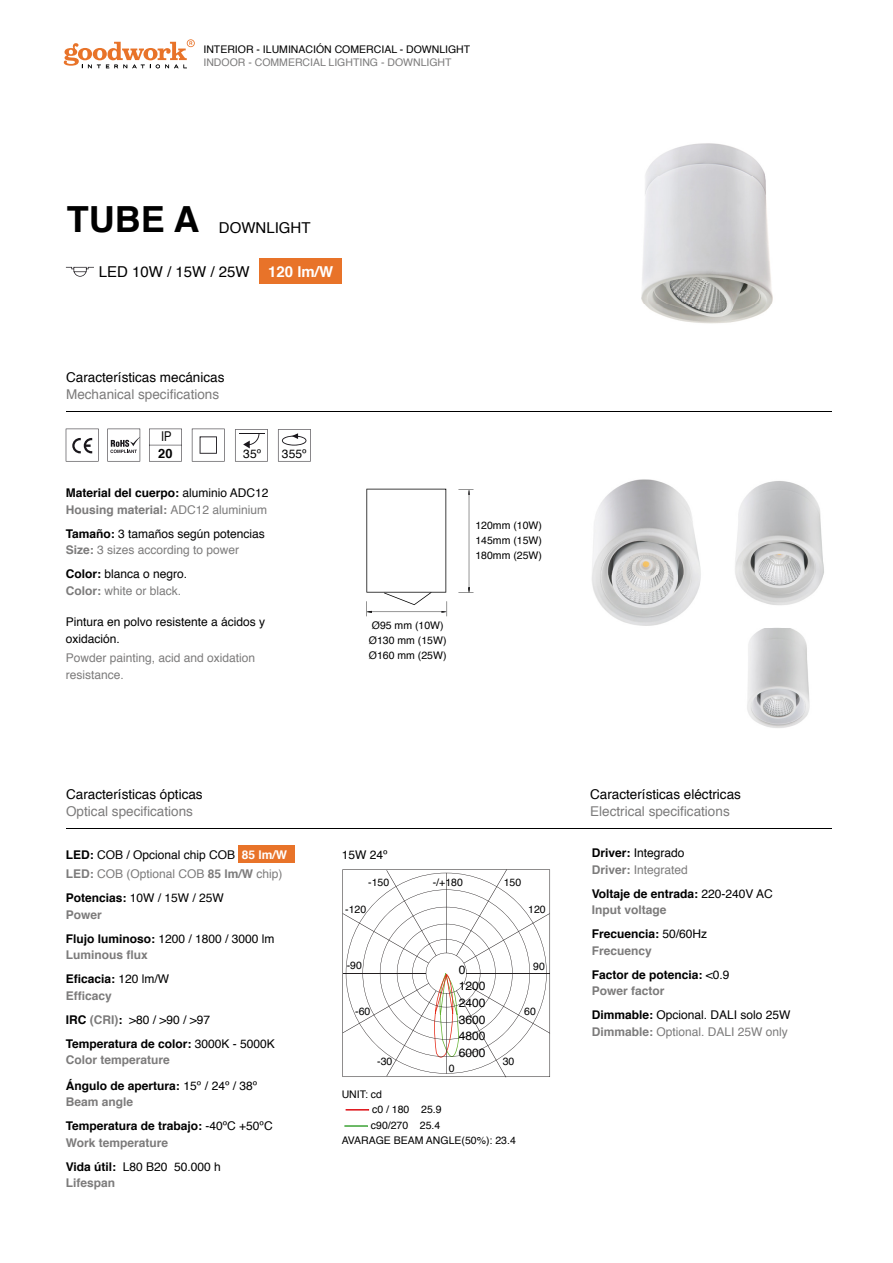
<style>
.page{position:relative;width:893px;height:1263px;background:#fff}
.page>*{position:absolute;margin:0;border:0;box-sizing:border-box;transform-origin:0 0}
.t1{font:700 36px "Helvetica";color:#000}
.t2{font:15px "Helvetica";color:#000}
.t3{font:13.5px "Helvetica";color:#000}
.t4{font:13.5px "Helvetica";color:#7c7b7b}
.t5{font:13.5px "Arial Narrow";color:#000}
.t6{font:700 12.75px "Helvetica";color:#000}
.t7{font:700 12px/16.5px "Helvetica";color:#000}
.t8{font:12px/16.5px "Helvetica";color:#000}
.t9{font:12px/16.5px "Helvetica";color:#7c7b7b}
.t10{font:700 12px/24px "Helvetica";color:#7c7b7b}
.t11{font:10.5px/15px "Helvetica";color:#000}
.t12{font:10.5px "Helvetica";color:#7c7b7b}
.s1{font-weight:700;color:#fff}
.s2{font-weight:400}
.s3{color:#7c7b7b}
.s4{font-weight:400;color:#7c7b7b}
.s5{font-weight:700}
.s6{font-weight:700;color:#7c7b7b}
.s7{font-weight:700;color:#000}
.s8{color:#000}
.s9{font-weight:400;color:#000}
</style>
<div class="page">
<svg style="left:64px;top:39px;width:131px;height:29px"></svg>
<div style="left:238px;top:845px;width:57px;height:18px;background:#e87329"></div>
<svg style="left:192px;top:429px;width:33px;height:32px"></svg>
<svg style="left:107px;top:429px;width:33px;height:32px"></svg>
<svg style="left:66px;top:429px;width:33px;height:32px"></svg>
<svg style="left:149px;top:429px;width:33px;height:32px"></svg>
<hr style="left:66px;top:828px;width:765px;height:1px;background:#000">
<hr style="left:66px;top:411px;width:765px;height:1px;background:#000">
<img style="left:641px;top:143px;width:132px;height:181px">
<svg style="left:342px;top:869px;width:208px;height:208px"></svg>
<svg style="left:346px;top:1109px;width:23px;height:1px"></svg>
<svg style="left:344px;top:1125px;width:24px;height:2px"></svg>
<svg style="left:278px;top:429px;width:33px;height:32px"></svg>
<svg style="left:235px;top:429px;width:33px;height:32px"></svg>
<svg style="left:458px;top:489px;width:16px;height:104px"></svg>
<svg style="left:366px;top:489px;width:82px;height:127px"></svg>
<div style="left:259px;top:259px;width:82px;height:25px;background:#e87329"></div>
<svg style="left:66px;top:267px;width:28px;height:10px"></svg>
<img style="left:592px;top:479px;width:232px;height:249px">
<p class="t11" style="left:203px;top:42px;width:268px">INTERIOR - ILUMINACIÓN COMERCIAL - DOWNLIGHT</p>
<p class="t12" style="left:203px;top:54px;width:250px">INDOOR - COMMERCIAL LIGHTING - DOWNLIGHT</p>
<h1 class="t1" style="left:67px;top:191px;width:134px">TUBE A</h1>
<p class="t2" style="left:219px;top:216px;width:93px">DOWNLIGHT</p>
<p class="t2" style="left:99px;top:260px;width:236px">LED 10W / 15W / 25W <span class="s1">120 lm/W</span></p>
<p class="t3" style="left:66px;top:367px;width:160px">Características mecánicas</p>
<p class="t4" style="left:66px;top:384px;width:155px">Mechanical specifications</p>
<p class="t5" style="left:161px;top:426px;width:12px">IP</p>
<p class="t6" style="left:158px;top:443px;width:16px">20</p>
<p class="t8" style="left:243px;top:446px;width:19px">35º</p>
<p class="t8" style="left:282px;top:446px;width:26px">355º</p>
<p class="t7" style="left:66px;top:485px;width:204px">Material del cuerpo: <span class="s2">aluminio ADC12<br></span><span class="s3">Housing material:</span> <span class="s4">ADC12 aluminium</span></p>
<p class="t8" style="left:66px;top:526px;width:201px"><span class="s5">Tamaño:</span> 3 tamaños según potencias<br><span class="s6">Size:</span> <span class="s3">3 sizes according to power</span></p>
<p class="t8" style="left:66px;top:566px;width:123px"><span class="s5">Color:</span> blanca o negro.<br><span class="s6">Color:</span> <span class="s3">white or black.</span></p>
<p class="t8" style="left:66px;top:614px;width:201px">Pintura en polvo resistente a ácidos y oxidación.</p>
<p class="t9" style="left:66px;top:650px;width:191px">Powder painting, acid and oxidation resistance.</p>
<p class="t11" style="left:369px;top:618px;width:79px">Ø95 mm (10W)<br>Ø130 mm (15W)<br>Ø160 mm (25W)</p>
<p class="t11" style="left:475px;top:518px;width:68px;text-align:justify">120mm (10W)<br>145mm (15W)<br>180mm (25W)</p>
<p class="t3" style="left:66px;top:784px;width:138px">Características ópticas</p>
<p class="t4" style="left:66px;top:800px;width:128px">Optical specifications</p>
<p class="t9" style="left:66px;top:845px;width:223px;line-height:19.5px"><span class="s7">LED:</span> <span class="s8">COB / Opcional chip COB</span> <span class="s1">85 lm/W<br></span><span class="s5">LED:</span> COB (Optional COB <span class="s5">85 lm/W</span> chip)</p>
<p class="t8" style="left:66px;top:890px;width:160px"><span class="s5">Potencias:</span> 10W / 15W / 25W<br><span class="s6">Power</span></p>
<p class="t8" style="left:66px;top:930px;width:210px"><span class="s5">Flujo luminoso:</span> 1200 / 1800 / 3000 lm<br><span class="s6">Luminous flux</span></p>
<p class="t7" style="left:66px;top:971px;width:105px">Eficacia: <span class="s2">120 lm/W<br></span><span class="s3">Efficacy</span></p>
<p class="t7" style="left:66px;top:1007px;width:211px;line-height:24px">IRC <span class="s3">(CRI)</span>: <span class="s2">&gt;80 / &gt;90 / &gt;97<br></span>Temperatura de color: <span class="s2">3000K - 5000K</span></p>
<p class="t7" style="left:66px;top:1047px;width:193px;line-height:25.5px"><span class="s3">Color temperature<br></span>Ángulo de apertura: <span class="s2">15º / 24º / 38º</span></p>
<p class="t7" style="left:66px;top:1090px;width:208px;line-height:24px"><span class="s3">Beam angle<br></span>Temperatura de trabajo: <span class="s2">-40ºC +50ºC</span></p>
<p class="t10" style="left:66px;top:1130px;width:157px">Work temperature<br><span class="s8">Vida útil:</span> <span class="s9">L80 B20 50.000 h</span></p>
<p class="t10" style="left:66px;top:1171px;width:51px">Lifespan</p>
<p class="t8" style="left:342px;top:846px;width:47px">15W 24º</p>
<p class="t11" style="left:433px;top:875px;width:32px">-/+180</p>
<p class="t11" style="left:368px;top:875px;width:23px">-150</p>
<p class="t11" style="left:504px;top:875px;width:19px">150</p>
<p class="t11" style="left:345px;top:902px;width:23px">-120</p>
<p class="t11" style="left:528px;top:902px;width:19px">120</p>
<p class="t11" style="left:347px;top:958px;width:17px">-90</p>
<p class="t11" style="left:533px;top:959px;width:13px">90</p>
<p class="t8" style="left:459px;top:961px;width:28px">0<br>1200<br>2400<br>3600<br>4800<br>6000</p>
<p class="t11" style="left:355px;top:1004px;width:17px">-60</p>
<p class="t11" style="left:524px;top:1004px;width:13px">60</p>
<p class="t11" style="left:377px;top:1054px;width:17px">-30</p>
<p class="t11" style="left:503px;top:1054px;width:13px">30</p>
<p class="t11" style="left:449px;top:1061px;width:7px">0</p>
<p class="t11" style="left:342px;top:1087px;width:42px">UNIT: cd</p>
<p class="t11" style="left:371px;top:1102px;width:72px;line-height:16.2px">c0 / 180 25.9 c90/270 25.4</p>
<p class="t11" style="left:342px;top:1133px;width:176px">AVARAGE BEAM ANGLE(50%): 23.4</p>
<p class="t3" style="left:590px;top:784px;width:152px">Características eléctricas</p>
<p class="t4" style="left:590px;top:800px;width:141px">Electrical specifications</p>
<p class="t9" style="left:592px;top:845px;width:98px"><span class="s7">Driver:</span> <span class="s8">Integrado<br></span><span class="s5">Driver:</span> Integrated</p>
<p class="t7" style="left:592px;top:885px;width:183px">Voltaje de entrada: <span class="s2">220-240V AC<br></span><span class="s3">Input voltage</span></p>
<p class="t7" style="left:592px;top:926px;width:117px">Frecuencia: <span class="s2">50/60Hz<br></span><span class="s3">Frecuency</span></p>
<p class="t7" style="left:592px;top:966px;width:139px">Factor de potencia: <span class="s2">&lt;0.9<br></span><span class="s3">Power factor</span></p>
<p class="t8" style="left:592px;top:1007px;width:200px"><span class="s5">Dimmable:</span> Opcional. DALI solo 25W<br><span class="s6">Dimmable:</span> <span class="s3">Optional. DALI 25W only</span></p>
</div>
